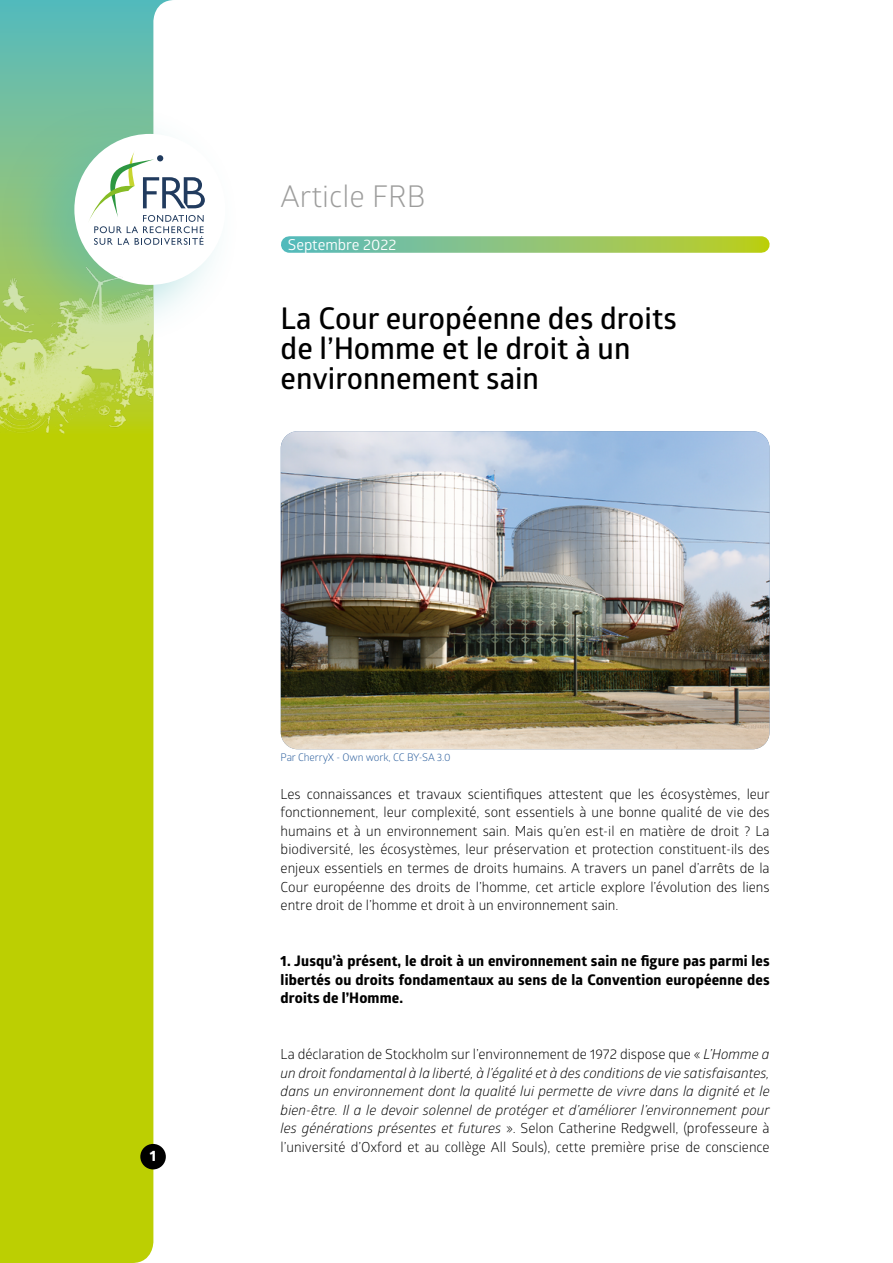
<style>
.page{position:relative;width:893px;height:1263px;background:#fff}
.page>*{position:absolute;margin:0;border:0;box-sizing:border-box;transform-origin:0 0}
.t1{font:600 30px/30px "Glober";color:#000}
.t2{font:30px "Glober";color:#9d9d9c}
.t3{font:15px "Glober";color:#fff}
.t4{font:700 14.85px "Globerx";color:#fff}
.t5{font:700 14.7px/18.6px "Globerx";letter-spacing:.01em;color:#000;text-align:justify}
.t6{font:13.8px/18.6px "Glober";color:#000;text-align:justify}
.t7{font:italic 13.8px/18.6px "Glober";color:#000;text-align:justify}
.t8{font:10.5px "Glober";letter-spacing:-.01em;color:#275b9b}
.s1{font-style:normal}
</style>
<div class="page">
<svg style="left:0;top:0;width:173px;height:1263px;background:#bbd231"></svg>
<div style="left:0;top:103px;width:242px;height:244px;background:#51babc;opacity:.5"></div>
<div style="left:74px;top:134px;width:151px;height:151px;background:#fff;border-radius:50%"></div>
<svg style="left:88px;top:150px;width:117px;height:95px"></svg>
<img style="left:0;top:256px;width:153px;height:180px">
<div style="left:140px;top:1144px;width:26px;height:25px;background:#000;border-radius:50%"></div>
<div style="left:289px;top:236px;width:472px;height:17px;background:linear-gradient(to right,#5cbac4,#bfce26)"></div>
<img style="left:281px;top:431px;width:488px;height:318px">
<h1 class="t2" style="left:281px;top:176px;width:146px">Article FRB</h1>
<p class="t3" style="left:288px;top:234px;width:110px">Septembre 2022</p>
<h1 class="t1" style="left:281px;top:303px;width:398px">La Cour européenne des droits de l’Homme et le droit à un environnement sain</h1>
<p class="t4" style="left:150px;top:1145px;width:8px">1</p>
<p class="t8" style="left:281px;top:750px;width:172px">Par CherryX - Own work, CC BY-SA 3.0</p>
<p class="t6" style="left:281px;top:784px;width:491px">Les connaissances et travaux scientifiques attestent que les écosystèmes, leur fonctionnement, leur complexité, sont essentiels à une bonne qualité de vie des humains et à un environnement sain. Mais qu’en est-il en matière de droit ? La biodiversité, les écosystèmes, leur préservation et protection constituent-ils des enjeux essentiels en termes de droits humains. A travers un panel d’arrêts de la Cour européenne des droits de l’homme, cet article explore l’évolution des liens entre droit de l’homme et droit à un environnement sain.</p>
<p class="t5" style="left:281px;top:951px;width:491px">1. Jusqu’à présent, le droit à un environnement sain ne figure pas parmi les libertés ou droits fondamentaux au sens de la Convention européenne des droits de l’Homme.</p>
<p class="t7" style="left:281px;top:1044px;width:491px"><span class="s1">La déclaration de Stockholm sur l’environnement de 1972 dispose que «</span> L’Homme a un droit fondamental à la liberté, à l’égalité et à des conditions de vie satisfaisantes, dans un environnement dont la qualité lui permette de vivre dans la dignité et le bien-être. Il a le devoir solennel de protéger et d’améliorer l’environnement pour les générations présentes et futures <span class="s1">». Selon Catherine Redgwell, (professeure à l’université d’Oxford et au collège All Souls), cette première prise de conscience</span></p>
</div>
